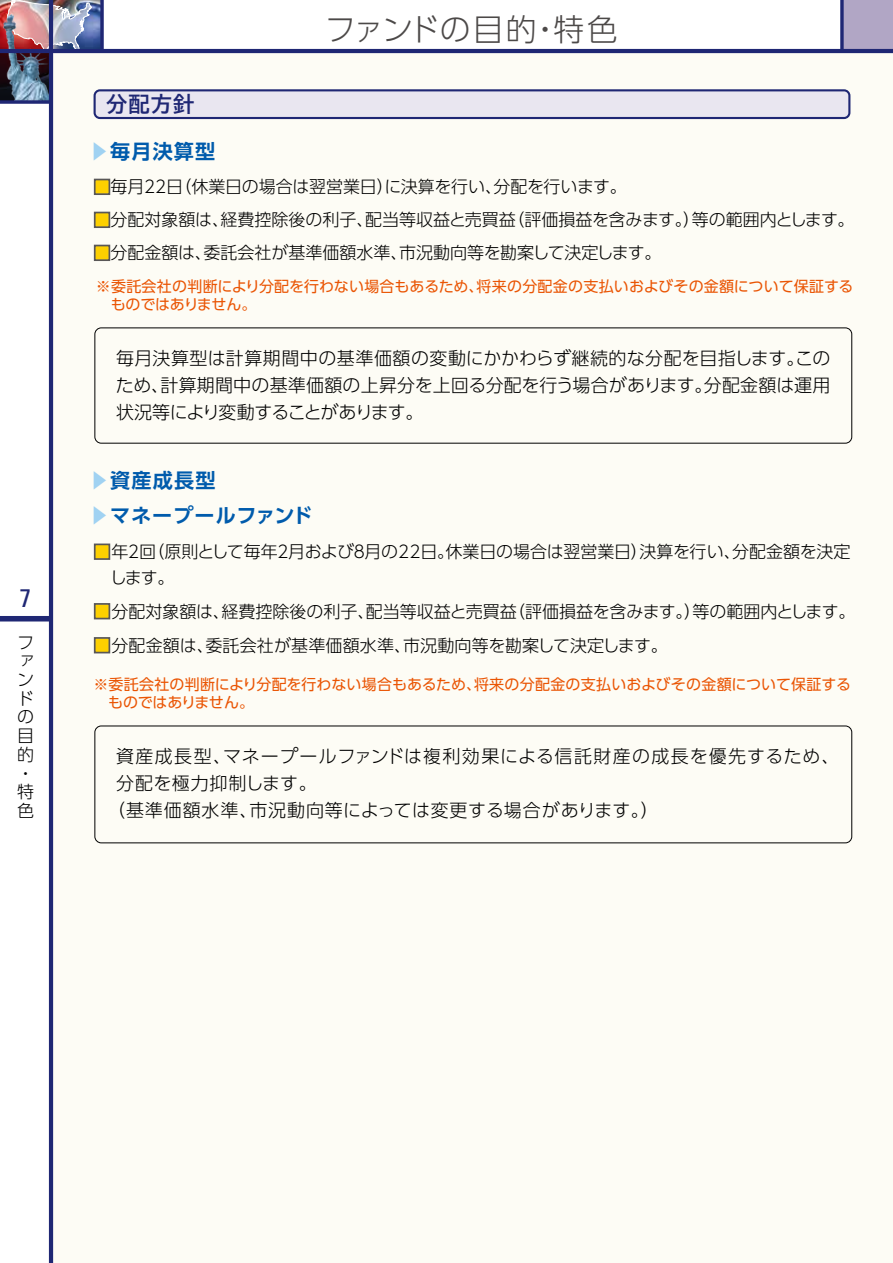
<style>
.page{position:relative;width:893px;height:1263px;background:#fff}
.page>*{position:absolute;margin:0;border:0;box-sizing:border-box;transform-origin:0 0}
.t1{font:300 30.9px "UD Shin Go Pro";letter-spacing:.005em;color:#4c4948}
.t2{font:condensed 25.5px "Univers";color:#1f2774}
.t3{font:700 21.3px "TBUD Go Std";color:#1f2774}
.t4{font:700 20.1px/35.2px "UD Shin Go Pro De";letter-spacing:.06em;color:#005bac}
.t5{font:300 18px/27px "UD Shin Go Pro";letter-spacing:.01em;color:#000;text-align:justify}
.t6{font:300 18px "UD Shin Go Pro";letter-spacing:.065em;color:#000}
.t7{font:300 18px "UD Shin Go Pro";letter-spacing:.05em;color:#000}
.t8{font:300 16.95px/18.8px "UD Shin Go Pro";color:#000}
.t9{font:300 16.95px/25.5px "UD Shin Go Pro";letter-spacing:-.02em;color:#000}
.t10{font:15px/18px "UD Shin Go Pro";letter-spacing:.005em;color:#ea5504}
.s1{color:#a0d2f2}
.s2{color:#fdd000}
</style>
<div class="page">
<img style="left:0;top:0;width:100px;height:49px">
<div style="left:0;top:51px;width:51px;height:51px;background:linear-gradient(to bottom,#2f020c,#040e13)"></div>
<img style="left:7px;top:0;width:85px;height:49px">
<img style="left:4px;top:14px;width:45px;height:86px">
<div style="left:51px;top:49px;width:842px;height:1214px;background:#fdfcf5"></div>
<div style="left:842px;top:0;width:51px;height:51px;background:#b1a6c5"></div>
<hr style="left:892px;top:0;width:1px;height:51px;background:#4e4586">
<svg style="left:840px;top:0;width:4px;height:49px"></svg>
<div style="left:0;top:616px;width:51px;height:5px;background:#1f2774"></div>
<hr style="left:49px;top:0;width:4px;height:1263px;background:#1f2774">
<hr style="left:0;top:49px;width:893px;height:4px;background:#1f2774">
<svg style="left:0;top:100px;width:49px;height:4px"></svg>
<svg style="left:100px;top:0;width:4px;height:49px"></svg>
<div style="left:94px;top:543px;width:16px;height:17px;border:2px solid #595757"></div>
<div style="left:94px;top:603px;width:16px;height:16px;border:2px solid #595757"></div>
<div style="left:94px;top:637px;width:16px;height:16px;border:2px solid #595757"></div>
<div style="left:94px;top:725px;width:758px;height:118px;border:1px solid #000;border-radius:6px"></div>
<div style="left:94px;top:179px;width:16px;height:16px;border:2px solid #595757"></div>
<div style="left:94px;top:212px;width:16px;height:16px;border:2px solid #595757"></div>
<div style="left:94px;top:245px;width:16px;height:16px;border:2px solid #595757"></div>
<svg style="left:94px;top:89px;width:756px;height:30px"></svg>
<div style="left:94px;top:327px;width:758px;height:117px;border:1px solid #000;border-radius:6px"></div>
<h2 class="t2" style="left:20px;top:582px;width:13px">7</h2>
<p class="t8" style="left:17px;top:632px;width:18px">ファンドの目的・特色</p>
<p class="t3" style="left:106px;top:87px;width:90px">分配方針</p>
<p class="t4" style="left:89px;top:133px;width:128px"><span class="s1">▶</span>毎月決算型</p>
<h1 class="t1" style="left:325px;top:4px;width:295px">ファンドの目的・特色</h1>
<p class="t9" style="left:94px;top:173px;width:535px"><span class="s2">■</span>毎月22日（休業日の場合は翌営業日）に決算を行い、分配を行います。</p>
<p class="t8" style="left:94px;top:210px;width:763px"><span class="s2">■</span>分配対象額は、経費控除後の利子、配当等収益と売買益（評価損益を含みます。）等の範囲内とします。</p>
<p class="t8" style="left:94px;top:243px;width:569px"><span class="s2">■</span>分配金額は、委託会社が基準価額水準、市況動向等を勘案して決定します。</p>
<p class="t10" style="left:111px;top:277px;width:744px;text-indent:-15px">※委託会社の判断により分配を行わない場合もあるため、将来の分配金の支払いおよびその金額について保証するものではありません。</p>
<p class="t5" style="left:116px;top:344px;width:716px">毎月決算型は計算期間中の基準価額の変動にかかわらず継続的な分配を目指します。このため、計算期間中の基準価額の上昇分を上回る分配を行う場合があります。分配金額は運用状況等により変動することがあります。</p>
<p class="t4" style="left:89px;top:462px;width:225px"><span class="s1">▶</span>資産成長型<br><span class="s1">▶</span>マネープールファンド</p>
<p class="t9" style="left:110px;top:538px;width:742px;text-indent:-16px"><span class="s2">■</span>年２回（原則として毎年２月および８月の22日。休業日の場合は翌営業日）決算を行い、分配金額を決定します。</p>
<p class="t8" style="left:94px;top:601px;width:763px"><span class="s2">■</span>分配対象額は、経費控除後の利子、配当等収益と売買益（評価損益を含みます。）等の範囲内とします。</p>
<p class="t8" style="left:94px;top:635px;width:576px"><span class="s2">■</span>分配金額は、委託会社が基準価額水準、市況動向等を勘案して決定します。</p>
<p class="t10" style="left:108px;top:674px;width:744px;text-indent:-15px">※委託会社の判断により分配を行わない場合もあるため、将来の分配金の支払いおよびその金額について保証するものではありません。</p>
<p class="t6" style="left:116px;top:742px;width:725px">資産成長型、マネープールファンドは複利効果による信託財産の成長を優先するため、</p>
<p class="t5" style="left:116px;top:769px;width:202px">分配を極力抑制します。</p>
<p class="t7" style="left:107px;top:796px;width:553px">（基準価額水準、市況動向等によっては変更する場合があります。）</p>
</div>
